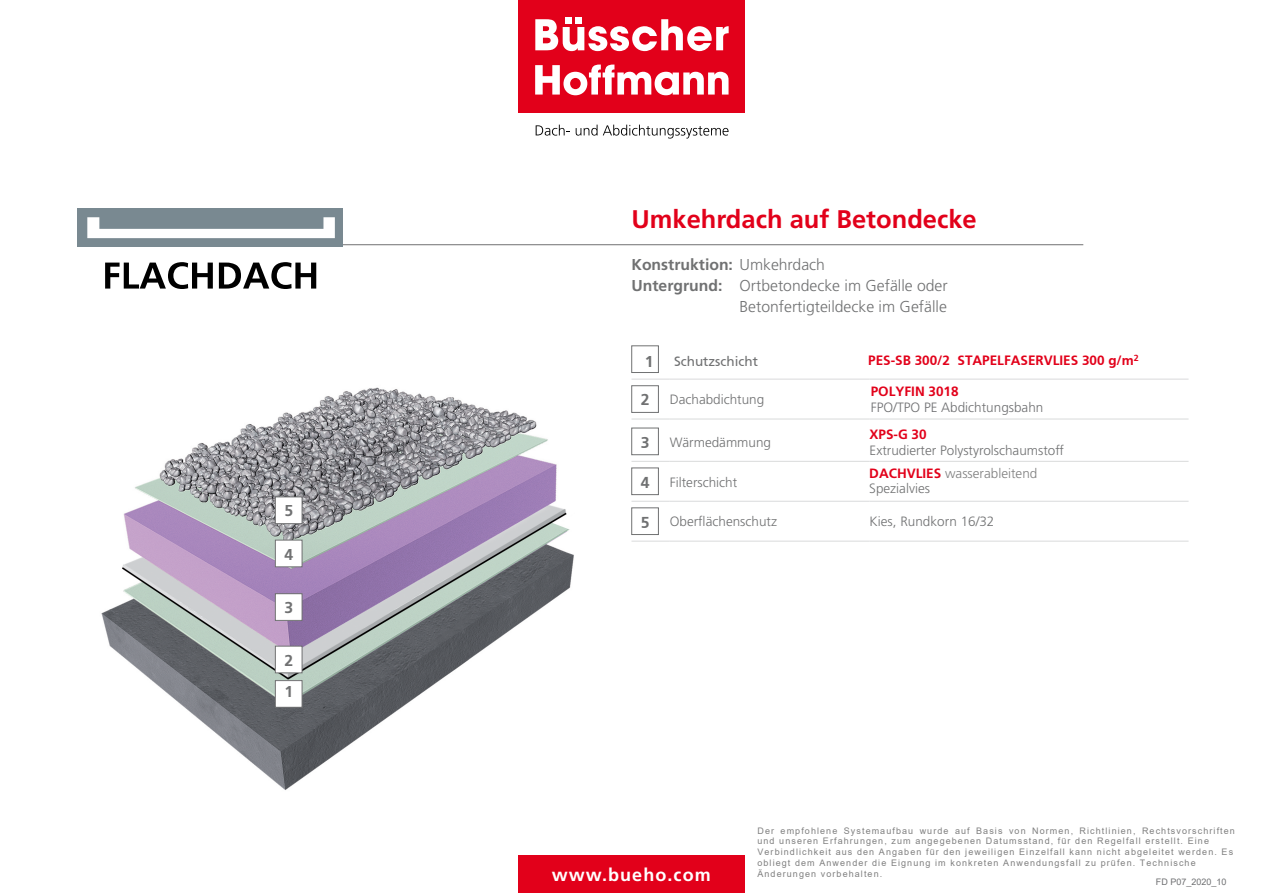
<style>
.page{position:relative;width:1263px;height:893px;background:#fff}
.page>*{position:absolute;margin:0;border:0;box-sizing:border-box;transform-origin:0 0}
.t1{font:700 25.5px "Frutiger";color:#e2001a}
.t2{font:700 18px "Frutiger";letter-spacing:.06em;color:#fff}
.t3{font:300 15.75px "Frutiger";color:#707172}
.t4{font:700 15.75px "Frutiger";color:#707172}
.t5{font:700 15.75px "Frutiger";color:#707172}
.t6{font:300 13.5px "Frutiger";color:#707172}
.t7{font:300 13.5px/15.8px "Frutiger LT Pro";color:#808080}
.t8{font:700 13.5px "Frutiger";color:#e2001a}
.t9{font:300 13.5px "Frutiger LT Pro";color:#6f7072}
.t10{font:13.5px "Frutiger";color:#707172}
.t11{font:700 13.5px "Frutiger LT Pro";color:#e2001a}
.t12{font:700 13.5px "Frutiger";color:#e2001a}
.t13{font:9px/10.8px "Arial";letter-spacing:.12em;color:#808080}
.t14{font:9px "Arial";letter-spacing:.12em;color:#808080}
.t15{font:9px "Arial";color:#6f7072}
.s1{font-weight:300}
.s2{font-weight:700}
.s3{font-style:inherit}
.s4{font-weight:700;color:#e2001a}
.s5{color:#707172}
</style>
<div class="page">
<hr style="left:342px;top:244px;width:741px;height:1px;background:#707172">
<div style="left:518px;top:855px;width:226px;height:38px;background:#e2001a"></div>
<div style="left:518px;top:0;width:227px;height:112px;background:#e2001a"></div>
<svg style="left:535px;top:18px;width:194px;height:33px"></svg>
<svg style="left:535px;top:65px;width:193px;height:30px"></svg>
<svg style="left:576px;top:125px;width:21px;height:11px"></svg>
<svg style="left:603px;top:125px;width:125px;height:14px"></svg>
<svg style="left:536px;top:125px;width:34px;height:11px"></svg>
<img style="left:101px;top:387px;width:473px;height:403px">
<div style="left:275px;top:681px;width:27px;height:26px;background:#fff"></div>
<div style="left:275px;top:680px;width:27px;height:27px;border:1px solid #707172"></div>
<div style="left:275px;top:646px;width:27px;height:27px;background:#fff"></div>
<div style="left:275px;top:646px;width:27px;height:27px;border:1px solid #707172"></div>
<div style="left:275px;top:594px;width:27px;height:26px;background:#fff"></div>
<div style="left:275px;top:593px;width:27px;height:28px;border:1px solid #707172"></div>
<div style="left:275px;top:540px;width:27px;height:27px;background:#fff"></div>
<div style="left:275px;top:540px;width:27px;height:27px;border:1px solid #707172"></div>
<div style="left:275px;top:497px;width:27px;height:27px;background:#fff"></div>
<div style="left:275px;top:497px;width:27px;height:27px;border:1px solid #707172"></div>
<hr style="left:631px;top:379px;width:39px;height:1px;background:#d9dadb">
<hr style="left:670px;top:379px;width:200px;height:1px;background:#d9dadb">
<hr style="left:870px;top:379px;width:318px;height:1px;background:#d9dadb">
<hr style="left:631px;top:419px;width:39px;height:1px;background:#d9dadb">
<hr style="left:670px;top:419px;width:200px;height:1px;background:#d9dadb">
<hr style="left:870px;top:419px;width:318px;height:1px;background:#d9dadb">
<hr style="left:631px;top:461px;width:39px;height:1px;background:#d9dadb">
<hr style="left:670px;top:461px;width:200px;height:1px;background:#d9dadb">
<hr style="left:870px;top:461px;width:318px;height:1px;background:#d9dadb">
<hr style="left:631px;top:501px;width:39px;height:1px;background:#d9dadb">
<hr style="left:670px;top:501px;width:200px;height:1px;background:#d9dadb">
<hr style="left:870px;top:501px;width:318px;height:1px;background:#d9dadb">
<hr style="left:631px;top:541px;width:39px;height:1px;background:#d9dadb">
<hr style="left:670px;top:541px;width:200px;height:1px;background:#d9dadb">
<hr style="left:870px;top:541px;width:318px;height:1px;background:#d9dadb">
<div style="left:631px;top:346px;width:28px;height:27px;border:1px solid #707172"></div>
<div style="left:631px;top:385px;width:28px;height:28px;border:1px solid #707172"></div>
<div style="left:631px;top:428px;width:28px;height:27px;border:1px solid #707172"></div>
<div style="left:631px;top:468px;width:28px;height:27px;border:1px solid #707172"></div>
<div style="left:631px;top:508px;width:28px;height:27px;border:1px solid #707172"></div>
<div style="left:78px;top:208px;width:265px;height:39px;background:#798991"></div>
<svg style="left:105px;top:262px;width:211px;height:27px"></svg>
<svg style="left:87px;top:217px;width:248px;height:21px"></svg>
<h3 class="t4" style="left:284px;top:502px;width:10px">5</h3>
<h3 class="t4" style="left:284px;top:545px;width:10px">4</h3>
<h3 class="t4" style="left:284px;top:598px;width:10px">3</h3>
<h3 class="t4" style="left:284px;top:651px;width:10px">2</h3>
<h3 class="t4" style="left:284px;top:682px;width:10px">1</h3>
<h1 class="t1" style="left:631px;top:204px;width:347px">Umkehrdach auf Betondecke</h1>
<h3 class="t4" style="left:631px;top:255px;width:195px">Konstruktion: <span class="s1">Umkehrdach</span></h3>
<h3 class="t3" style="left:631px;top:277px;width:318px"><span class="s2">Untergrund:</span> Ortbetondecke im Gefälle oder</h3>
<h3 class="t3" style="left:739px;top:298px;width:209px">Betonfertigteildecke im Gefälle</h3>
<h3 class="t4" style="left:645px;top:352px;width:10px">1</h3>
<h3 class="t10" style="left:674px;top:353px;width:85px">Schutzschicht</h3>
<h3 class="t8" style="left:868px;top:353px;width:272px">PES-<span class="s3">SB</span> 300/2 STAPELFASERVLIES 300 g/m<sup>2</sup></h3>
<h3 class="t4" style="left:641px;top:390px;width:10px">2</h3>
<h3 class="t6" style="left:670px;top:392px;width:96px">Dachabdichtung</h3>
<h3 class="t11" style="left:871px;top:383px;width:89px">POLYFIN 3018</h3>
<h3 class="t9" style="left:871px;top:399px;width:174px">FPO/TPO PE Abdichtungsbahn</h3>
<h3 class="t5" style="left:641px;top:433px;width:10px">3</h3>
<h3 class="t6" style="left:670px;top:434px;width:103px">Wärmedämmung</h3>
<h3 class="t12" style="left:870px;top:426px;width:59px">XPS-G 30</h3>
<h3 class="t6" style="left:870px;top:442px;width:196px">Extrudierter Polystyrolschaumstoff</h3>
<h3 class="t7" style="left:869px;top:465px;width:170px"><span class="s4">DACHVLIES</span> wasserableitend<br><span class="s5">Spezialvies</span></h3>
<h3 class="t5" style="left:641px;top:473px;width:10px">4</h3>
<h3 class="t6" style="left:670px;top:474px;width:69px">Filterschicht</h3>
<h3 class="t5" style="left:641px;top:513px;width:10px">5</h3>
<h3 class="t6" style="left:670px;top:514px;width:109px">Oberflächenschutz</h3>
<h3 class="t6" style="left:870px;top:514px;width:126px">Kies, Rundkorn 16/32</h3>
<h2 class="t2" style="left:552px;top:864px;width:160px">www.bueho.com</h2>
<p class="t14" style="left:757px;top:824px;width:479px">Der empfohlene Systemaufbau wurde auf Basis von Normen, Richtlinien, Rechtsvorschriften</p>
<p class="t13" style="left:757px;top:836px;width:477px">und unseren Erfahrungen, zum angegebenen Datumsstand, für den Regelfall erstellt. Eine Verbindlichkeit aus den Angaben für den jeweiligen Einzelfall kann nicht abgeleitet werden. Es obliegt dem Anwender die Eignung im konkreten Anwendungsfall zu prüfen. Technische Änderungen vorbehalten.</p>
<p class="t15" style="left:1156px;top:876px;width:72px">FD P07_2020_10</p>
</div>
